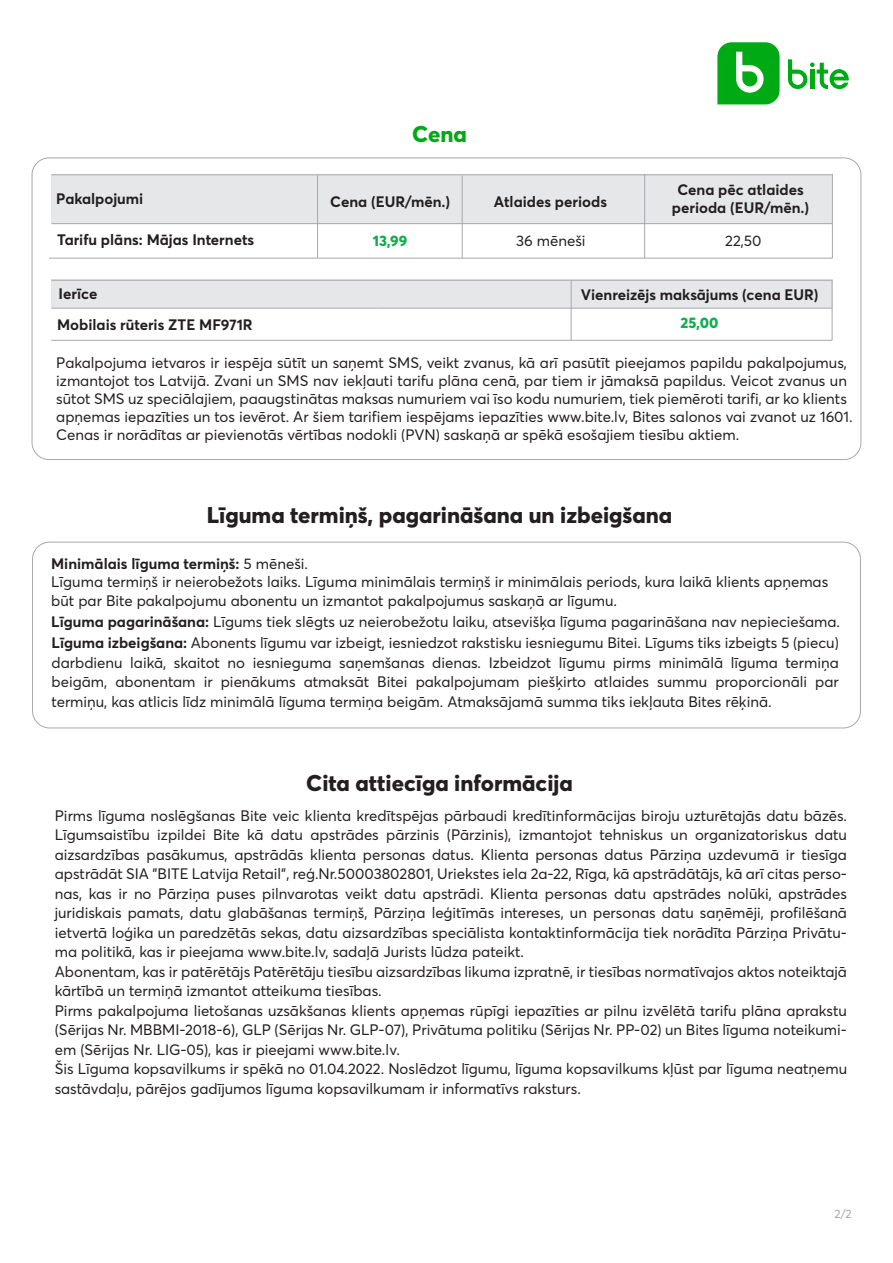
<style>
.page{position:relative;width:893px;height:1263px;background:#fff}
.page>*{position:absolute;margin:0;border:0;box-sizing:border-box;transform-origin:0 0}
.t1{font:800 22.5px "Averta CY";color:#231f20}
.t2{font:800 22.5px "Averta CY";color:#00aa14}
.t3{font:15px/19.5px "Averta CY";color:#231f20}
.t4{font:700 15px/18px "Averta CY";color:#231f20;text-align:center}
.t5{font:800 15px "Averta CY";color:#0db04b}
.t6{font:12px "Averta CY";color:#a6a8ab}
.s1{font-weight:400}
.s2{font-weight:700}
</style>
<div class="page">
<svg style="left:788px;top:59px;width:61px;height:30px"></svg>
<hr style="left:810px;top:70px;width:4px;height:19px;background:#00aa14">
<svg style="left:717px;top:42px;width:63px;height:62px;background:#2fb93f"></svg>
<div style="left:32px;top:542px;width:829px;height:186px;border:1px solid #a6a8ab;border-radius:17px"></div>
<div style="left:51px;top:280px;width:781px;height:28px;background:#e6e7e8"></div>
<hr style="left:51px;top:308px;width:326px;height:1px;background:#a6a8ab">
<hr style="left:377px;top:308px;width:455px;height:1px;background:#a6a8ab">
<hr style="left:51px;top:280px;width:782px;height:1px;background:#a6a8ab">
<hr style="left:51px;top:340px;width:781px;height:1px;background:#a6a8ab">
<hr style="left:832px;top:280px;width:1px;height:60px;background:#a6a8ab">
<hr style="left:571px;top:280px;width:1px;height:60px;background:#a6a8ab">
<div style="left:51px;top:174px;width:781px;height:50px;background:#e6e7e8"></div>
<hr style="left:52px;top:223px;width:780px;height:1px;background:#a6a8ab">
<hr style="left:317px;top:175px;width:1px;height:83px;background:#a6a8ab">
<hr style="left:462px;top:176px;width:1px;height:82px;background:#a6a8ab">
<hr style="left:644px;top:174px;width:1px;height:84px;background:#a6a8ab">
<hr style="left:832px;top:174px;width:1px;height:84px;background:#a6a8ab">
<hr style="left:49px;top:258px;width:783px;height:1px;background:#a6a8ab">
<hr style="left:51px;top:174px;width:782px;height:1px;background:#a6a8ab">
<h1 class="t2" style="left:412px;top:118px;width:56px">Cena</h1>
<p class="t4" style="left:56px;top:189px;width:89px">Pakalpojumi</p>
<p class="t4" style="left:330px;top:192px;width:121px">Cena (EUR/mēn.)</p>
<p class="t4" style="left:494px;top:192px;width:115px">Atlaides periods</p>
<p class="t4" style="left:672px;top:180px;width:139px">Cena pēc atlaides perioda (EUR/mēn.)</p>
<p class="t4" style="left:57px;top:230px;width:199px">Tarifu plāns: Mājas Internets</p>
<p class="t5" style="left:373px;top:230px;width:36px">13,99</p>
<p class="t3" style="left:516px;top:230px;width:71px">36 mēneši</p>
<p class="t3" style="left:725px;top:230px;width:38px">22,50</p>
<p class="t4" style="left:59px;top:284px;width:40px">Ierīce</p>
<p class="t4" style="left:57px;top:315px;width:197px">Mobilais rūteris ZTE MF971R</p>
<p class="t4" style="left:581px;top:285px;width:239px">Vienreizējs maksājums (cena EUR)</p>
<p class="t5" style="left:680px;top:312px;width:40px">25,00</p>
<p class="t3" style="left:56px;top:353px;width:798px;line-height:18px">Pakalpojuma ietvaros ir iespēja sūtīt un saņemt SMS, veikt zvanus, kā arī pasūtīt pieejamos papildu pakalpojumus, izmantojot tos Latvijā. Zvani un SMS nav iekļauti tarifu plāna cenā, par tiem ir jāmaksā papildus. Veicot zvanus un sūtot SMS uz speciālajiem, paaugstinātas maksas numuriem vai īso kodu numuriem, tiek piemēroti tarifi, ar ko klients apņemas iepazīties un tos ievērot. Ar šiem tarifiem iespējams iepazīties www.bite.lv, Bites salonos vai zvanot uz 1601.<br>Cenas ir norādītas ar pievienotās vērtības nodokli (PVN) saskaņā ar spēkā esošajiem tiesību aktiem.</p>
<h1 class="t1" style="left:207px;top:499px;width:467px">Līguma termiņš, pagarināšana un izbeigšana</h1>
<p class="t4" style="left:51px;top:554px;width:258px">Minimālais līguma termiņš: <span class="s1">5 mēneši.</span></p>
<p class="t3" style="left:51px;top:571px;width:790px;line-height:20.4px">Līguma termiņš ir neierobežots laiks. Līguma minimālais termiņš ir minimālais periods, kura laikā klients apņemas būt par Bite pakalpojumu abonentu un izmantot pakalpojumus saskaņā ar līgumu.<br><span class="s2">Līguma pagarināšana:</span> Līgums tiek slēgts uz neierobežotu laiku, atsevišķa līguma pagarināšana nav nepieciešama.<br><span class="s2">Līguma izbeigšana:</span> Abonents līgumu var izbeigt, iesniedzot rakstisku iesniegumu Bitei. Līgums tiks izbeigts 5 (piecu)</p>
<p class="t3" style="left:52px;top:652px;width:789px;text-align:justify">darbdienu laikā, skaitot no iesnieguma saņemšanas dienas. Izbeidzot līgumu pirms minimālā līguma termiņa beigām, abonentam ir pienākums atmaksāt Bitei pakalpojumam piešķirto atlaides summu proporcionāli par termiņu, kas atlicis līdz minimālā līguma termiņa beigām. Atmaksājamā summa tiks iekļauta Bites rēķinā.</p>
<h1 class="t1" style="left:306px;top:767px;width:268px">Cita attiecīga informācija</h1>
<p class="t3" style="left:55px;top:805px;width:794px">Pirms līguma noslēgšanas Bite veic klienta kredītspējas pārbaudi kredītinformācijas biroju uzturētajās datu bāzēs.<br>Līgumsaistību izpildei Bite kā datu apstrādes pārzinis (Pārzinis), izmantojot tehniskus un organizatoriskus datu aizsardzības pasākumus, apstrādās klienta personas datus. Klienta personas datus Pārziņa uzdevumā ir tiesīga apstrādāt SIA "BITE Latvija Retail", reģ.Nr.50003802801, Uriekstes iela 2a-22, Rīga, kā apstrādātājs, kā arī citas perso&shy;nas, kas ir no Pārziņa puses pilnvarotas veikt datu apstrādi. Klienta personas datu apstrādes nolūki, apstrādes juridiskais pamats, datu glabāšanas termiņš, Pārziņa leģitīmās intereses, un personas datu saņēmēji, profilēšanā ietvertā loģika un paredzētās sekas, datu aizsardzības speciālista kontaktinformācija tiek norādīta Pārziņa Privātu&shy;ma politikā, kas ir pieejama www.bite.lv, sadaļā Jurists lūdza pateikt.<br>Abonentam, kas ir patērētājs Patērētāju tiesību aizsardzības likuma izpratnē, ir tiesības normatīvajos aktos noteiktajā kārtībā un termiņā izmantot atteikuma tiesības.<br>Pirms pakalpojuma lietošanas uzsākšanas klients apņemas rūpīgi iepazīties ar pilnu izvēlētā tarifu plāna aprakstu (Sērijas Nr. MBBMI-2018-6), GLP (Sērijas Nr. GLP-07), Privātuma politiku (Sērijas Nr. PP-02) un Bites līguma noteikumi&shy;em (Sērijas Nr. LIG-05), kas ir pieejami www.bite.lv.<br>Šis Līguma kopsavilkums ir spēkā no 01.04.2022. Noslēdzot līgumu, līguma kopsavilkums kļūst par līguma neatņemu sastāvdaļu, pārējos gadījumos līguma kopsavilkumam ir informatīvs raksturs.</p>
<p class="t6" style="left:834px;top:1205px;width:19px">2/2</p>
</div>
